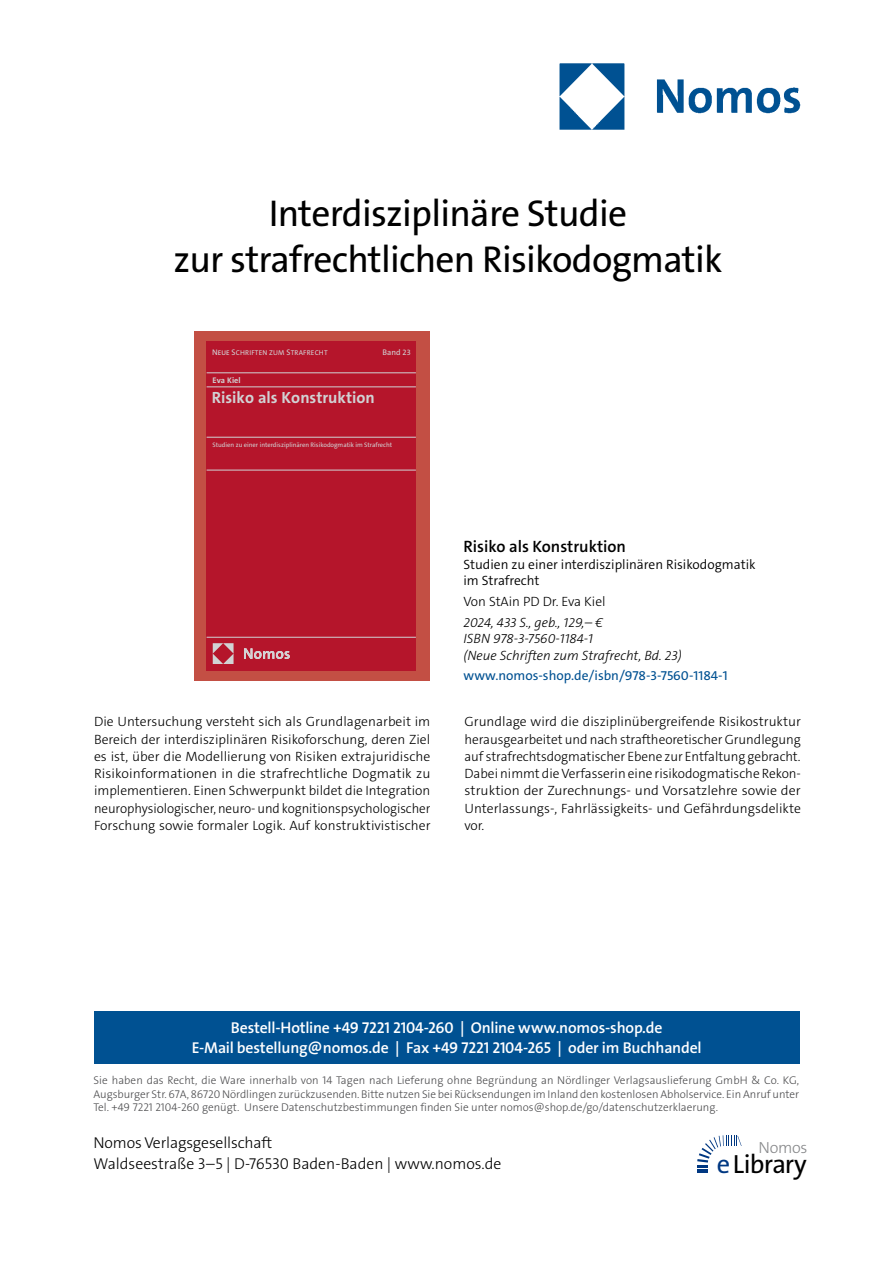
<style>
.page{position:relative;width:893px;height:1263px;background:#fff}
.page>*{position:absolute;margin:0;border:0;box-sizing:border-box;transform-origin:0 0}
.t1{font:37.5px/46.5px "The Sans Os F";letter-spacing:-.02em;color:#000;text-align:center}
.t2{font:26.4px "The Sans Os F";letter-spacing:-.03em;color:#000}
.t3{font:600 16.5px "The Sans C5";color:#000}
.t4{font:700 16.35px "The Sans C5";color:#d1d2d4}
.t5{font:300 16.2px "The Sans Os F";letter-spacing:-.02em;color:#87888a}
.t6{font:600 15.75px/21px "The Sans Os F";letter-spacing:-.01em;color:#fff;text-align:center}
.t7{font:300 15.75px/21px "The Sans Os F";color:#000}
.t8{font:300 13.5px/17.2px "The Sans C5";color:#000;text-align:justify}
.t9{font:italic 300 13.5px/16.5px "The Sans C5";color:#000}
.t10{font:300 13.5px/16.5px "The Sans C5";color:#000}
.t11{font:13.5px "The Sans C5";color:#005192}
.t12{font:300 11.25px/13.5px "The Sans Os F";color:#4b4b4d;text-align:justify}
.t13{font:700 8.1px "The Sans C5";color:#d1d2d4}
.t14{font:8.1px "The Sans C5";letter-spacing:.005em;color:#d1d2d4}
.t15{font:7.05px "The Sans C5";letter-spacing:.025em;color:#d1d2d4}
.t16{font:6.45px "The Sans C5";color:#d1d2d4}
.s1{font-size:8.1px}
.s2{font-weight:600;font-size:6.75px}
.s3{color:#003882}
</style>
<div class="page">
<img style="left:559px;top:63px;width:242px;height:67px">
<div style="left:94px;top:1011px;width:705px;height:52px;background:#005192"></div>
<svg style="left:697px;top:1135px;width:45px;height:38px"></svg>
<div style="left:194px;top:331px;width:236px;height:349px;background:#c34f44"></div>
<div style="left:207px;top:341px;width:209px;height:330px;background:#b5152b"></div>
<hr style="left:207px;top:373px;width:209px;height:1px;background:#d1d2d4">
<hr style="left:207px;top:470px;width:209px;height:1px;background:#d1d2d4">
<hr style="left:207px;top:387px;width:209px;height:1px;background:#d1d2d4">
<hr style="left:207px;top:437px;width:209px;height:1px;background:#d1d2d4">
<hr style="left:207px;top:637px;width:209px;height:1px;background:#d1d2d4">
<svg style="left:244px;top:648px;width:46px;height:11px"></svg>
<svg style="left:213px;top:643px;width:21px;height:21px"></svg>
<h1 class="t1" style="left:173px;top:194px;width:551px">Interdisziplinäre Studie<br>zur strafrechtlichen Risikodogmatik</h1>
<p class="t15" style="left:212px;top:348px;width:117px"><span class="s1">N</span><span class="s2">EUE</span> <span class="s1">S</span>CHRIFTEN ZUM <span class="s1">S</span>TRAFRECHT</p>
<p class="t14" style="left:382px;top:347px;width:30px">Band 23</p>
<p class="t13" style="left:213px;top:375px;width:29px">Eva Kiel</p>
<p class="t4" style="left:212px;top:387px;width:165px">Risiko als Konstruktion</p>
<p class="t16" style="left:213px;top:440px;width:181px">Studien zu einer interdisziplinären Risikodogmatik im Strafrecht</p>
<p class="t3" style="left:463px;top:536px;width:164px">Risiko als Konstruktion</p>
<p class="t10" style="left:463px;top:556px;width:294px">Studien zu einer interdisziplinären Risikodogmatik im Strafrecht</p>
<p class="t8" style="left:463px;top:593px;width:144px">Von StAin PD Dr. Eva Kiel</p>
<p class="t9" style="left:463px;top:614px;width:220px">2024, 433 S., geb., 129,– €<br>ISBN 978-3-7560-1184-1<br>(Neue Schriften zum Strafrecht, Bd. 23)</p>
<p class="t11" style="left:463px;top:667px;width:266px">www.nomos-shop.de/isbn/978-3-7560-1184-1</p>
<p class="t8" style="left:94px;top:713px;width:338px">Die Untersuchung versteht sich als Grundlagenarbeit im Bereich der interdisziplinären Risikoforschung, deren Ziel es ist, über die Modellierung von Risiken extrajuridische Risikoinformationen in die strafrechtliche Dogmatik zu implementieren. Einen Schwerpunkt bildet die Integration neurophysiologischer, neuro- und kognitionspsychologischer Forschung sowie formaler Logik. Auf konstruktivistischer</p>
<p class="t8" style="left:464px;top:713px;width:338px">Grundlage wird die disziplinübergreifende Risikostruktur herausgearbeitet und nach straftheoretischer Grundlegung auf strafrechtsdogmatischer Ebene zur Entfaltung gebracht.<br>Dabei nimmt die Verfasserin eine risikodogmatische Rekon&shy;struktion der Zurechnungs- und Vorsatzlehre sowie der Unterlassungs-, Fahrlässigkeits- und Gefährdungsdelikte vor.</p>
<p class="t6" style="left:192px;top:1017px;width:511px">Bestell-Hotline +49 7221 2104-260 | Online www.nomos-shop.de<br>E-Mail bestellung@nomos.de | Fax +49 7221 2104-265 | oder im Buchhandel</p>
<p class="t12" style="left:94px;top:1074px;width:707px">Sie haben das Recht, die Ware innerhalb von 14 Tagen nach Lieferung ohne Begründung an Nördlinger Verlagsauslieferung GmbH &amp; Co. KG, Augsburger Str. 67A, 86720 Nördlingen zurückzusenden. Bitte nutzen Sie bei Rücksendungen im Inland den kostenlosen Abholservice. Ein Anruf unter Tel. +49 7221 2104-260 genügt. Unsere Datenschutzbestimmungen finden Sie unter nomos@shop.de/go/datenschutzerklaerung.</p>
<p class="t7" style="left:94px;top:1133px;width:409px">Nomos Verlagsgesellschaft<br>Waldseestraße 3–5 | D-76530 Baden-Baden | www.nomos.de</p>
<p class="t5" style="left:758px;top:1137px;width:51px">Nomos</p>
<h2 class="t2" style="left:717px;top:1153px;width:91px"><span class="s3">e</span>Library</h2>
</div>
